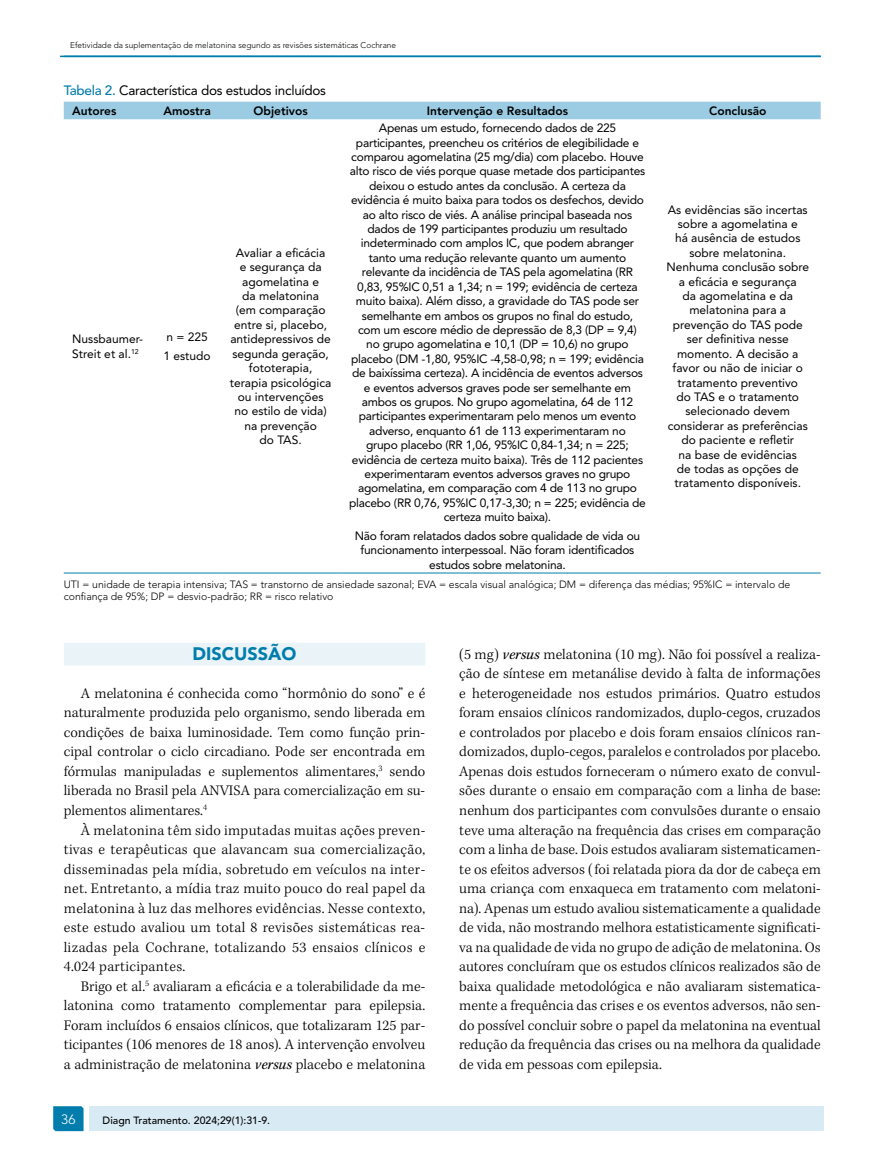
<style>
.page{position:relative;width:893px;height:1170px;background:#fff}
.page>*{position:absolute;margin:0;border:0;box-sizing:border-box;transform-origin:0 0}
.t1{font:900 18px "Avenir LT Std";color:#007dac}
.t2{font:300 15px/19.5px "Kepler Std";letter-spacing:.005em;color:#000;text-align:justify}
.t3{font:13.5px "Avenir LT Std";letter-spacing:-.02em;color:#000}
.t4{font:300 13.5px "Avenir LT Std";color:#fff}
.t5{font:12px/14.4px "Avenir LT Std";letter-spacing:-.02em;color:#000;text-align:center}
.t6{font:12px/14.4px "Avenir LT Std";color:#000}
.t7{font:800 12px "Avenir LT Std";color:#000}
.t8{font:300 10.5px/12.6px "Avenir LT Std";color:#000}
.t9{font:500 10.5px "Avenir LT Std";color:#000}
.t10{font:300 8.25px "Avenir LT Std";color:#000}
.s1{font-weight:500;color:#007dac}
.s2{font-weight:400;font-style:italic}
</style>
<div class="page">
<div style="left:64px;top:642px;width:361px;height:23px;background:#e9f3f8"></div>
<hr style="left:60px;top:56px;width:761px;height:1px;background:#007dac">
<svg style="left:53px;top:1106px;width:31px;height:24px"></svg>
<div style="left:89px;top:1106px;width:735px;height:24px;background:#d8eaf4"></div>
<div style="left:64px;top:102px;width:757px;height:17px;background:#9bcce3"></div>
<hr style="left:64px;top:572px;width:89px;height:1px;background:#007dac">
<hr style="left:153px;top:572px;width:68px;height:1px;background:#007dac">
<hr style="left:221px;top:572px;width:119px;height:1px;background:#007dac">
<hr style="left:340px;top:572px;width:315px;height:1px;background:#007dac">
<hr style="left:655px;top:572px;width:166px;height:1px;background:#007dac">
<p class="t10" style="left:70px;top:40px;width:327px">Efetividade da suplementação de melatonina segundo as revisões sistemáticas Cochrane</p>
<p class="t3" style="left:64px;top:83px;width:264px"><span class="s1">Tabela 2.</span> Característica dos estudos incluídos</p>
<p class="t7" style="left:72px;top:104px;width:46px">Autores</p>
<p class="t7" style="left:163px;top:104px;width:49px">Amostra</p>
<p class="t7" style="left:254px;top:104px;width:56px">Objetivos</p>
<p class="t7" style="left:427px;top:104px;width:143px">Intervenção e Resultados</p>
<p class="t7" style="left:709px;top:104px;width:59px">Conclusão</p>
<p class="t6" style="left:72px;top:332px;width:72px">Nussbaumer-<br>Streit et al.<sup>12</sup></p>
<p class="t6" style="left:164px;top:328px;width:49px;line-height:18.6px">n = 225<br>1 estudo</p>
<p class="t6" style="left:230px;top:245px;width:103px;text-align:center">Avaliar a eficácia<br>e segurança da agomelatina e<br>da melatonina<br>(em comparação entre si, placebo, antidepressivos de segunda geração, fototerapia, terapia psicológica ou intervenções no estilo de vida) na prevenção<br>do TAS.</p>
<p class="t5" style="left:349px;top:121px;width:298px">Apenas um estudo, fornecendo dados de 225 participantes, preencheu os critérios de elegibilidade e comparou agomelatina (25 mg/dia) com placebo. Houve alto risco de viés porque quase metade dos participantes deixou o estudo antes da conclusão. A certeza da evidência é muito baixa para todos os desfechos, devido ao alto risco de viés. A análise principal baseada nos dados de 199 participantes produziu um resultado indeterminado com amplos IC, que podem abranger tanto uma redução relevante quanto um aumento relevante da incidência de TAS pela agomelatina (RR 0,83, 95%IC 0,51 a 1,34; n = 199; evidência de certeza muito baixa). Além disso, a gravidade do TAS pode ser semelhante em ambos os grupos no final do estudo, com um escore médio de depressão de 8,3 (DP = 9,4)<br>no grupo agomelatina e 10,1 (DP = 10,6) no grupo placebo (DM -1,80, 95%IC -4,58-0,98; n = 199; evidência de baixíssima certeza). A incidência de eventos adversos e eventos adversos graves pode ser semelhante em ambos os grupos. No grupo agomelatina, 64 de 112 participantes experimentaram pelo menos um evento adverso, enquanto 61 de 113 experimentaram no<br>grupo placebo (RR 1,06, 95%IC 0,84-1,34; n = 225; evidência de certeza muito baixa). Três de 112 pacientes experimentaram eventos adversos graves no grupo agomelatina, em comparação com 4 de 113 no grupo placebo (RR 0,76, 95%IC 0,17-3,30; n = 225; evidência de certeza muito baixa).</p>
<p class="t5" style="left:355px;top:528px;width:287px">Não foram relatados dados sobre qualidade de vida ou funcionamento interpessoal. Não foram identificados estudos sobre melatonina.</p>
<p class="t6" style="left:666px;top:202px;width:144px;text-align:center">As evidências são incertas sobre a agomelatina e<br>há ausência de estudos sobre melatonina.<br>Nenhuma conclusão sobre a eficácia e segurança<br>da agomelatina e da melatonina para a prevenção do TAS pode ser definitiva nesse momento. A decisão a favor ou não de iniciar o tratamento preventivo<br>do TAS e o tratamento selecionado devem considerar as preferências do paciente e refletir<br>na base de evidências<br>de todas as opções de tratamento disponíveis.</p>
<p class="t8" style="left:64px;top:577px;width:728px">UTI = unidade de terapia intensiva; TAS = transtorno de ansiedade sazonal; EVA = escala visual analógica; DM = diferença das médias; 95%IC = intervalo de confiança de 95%; DP = desvio-padrão; RR = risco relativo</p>
<p class="t1" style="left:193px;top:642px;width:105px">DISCUSSÃO</p>
<p class="t2" style="left:64px;top:684px;width:363px;text-indent:17px">A melatonina é conhecida como “hormônio do sono” e é naturalmente produzida pelo organismo, sendo liberada em condições de baixa luminosidade. Tem como função prin&shy;cipal controlar o ciclo circadiano. Pode ser encontrada em fórmulas manipuladas e suplementos alimentares,<sup>3</sup> sendo liberada no Brasil pela ANVISA para comercialização em su&shy;plementos alimentares.<sup>4</sup></p>
<p class="t2" style="left:64px;top:820px;width:363px;text-indent:17px">À melatonina têm sido imputadas muitas ações preven&shy;tivas e terapêuticas que alavancam sua comercialização, disseminadas pela mídia, sobretudo em veículos na inter&shy;net. Entretanto, a mídia traz muito pouco do real papel da melatonina à luz das melhores evidências. Nesse contexto, este estudo avaliou um total 8 revisões sistemáticas rea&shy;lizadas pela Cochrane, totalizando 53 ensaios clínicos e 4.024 participantes.</p>
<p class="t2" style="left:64px;top:976px;width:363px;text-indent:17px">Brigo et al.<sup>5</sup> avaliaram a eficácia e a tolerabilidade da me&shy;latonina como tratamento complementar para epilepsia.<br>Foram incluídos 6 ensaios clínicos, que totalizaram 125 par&shy;ticipantes (106 menores de 18 anos). A intervenção envolveu a administração de melatonina <span class="s2">versus</span> placebo e melatonina</p>
<p class="t4" style="left:61px;top:1111px;width:16px">36</p>
<p class="t9" style="left:103px;top:1114px;width:169px">Diagn Tratamento. 2024;29(1):31-9.</p>
<p class="t2" style="left:459px;top:645px;width:363px">(5 mg) <span class="s2">versus</span> melatonina (10 mg). Não foi possível a realiza&shy;ção de síntese em metanálise devido à falta de informações e heterogeneidade nos estudos primários. Quatro estudos foram ensaios clínicos randomizados, duplo-cegos, cruzados e controlados por placebo e dois foram ensaios clínicos ran&shy;domizados, duplo-cegos, paralelos e controlados por placebo.<br>Apenas dois estudos forneceram o número exato de convul&shy;sões durante o ensaio em comparação com a linha de base: nenhum dos participantes com convulsões durante o ensaio teve uma alteração na frequência das crises em comparação com a linha de base. Dois estudos avaliaram sistematicamen&shy;te os efeitos adversos ( foi relatada piora da dor de cabeça em uma criança com enxaqueca em tratamento com melatoni&shy;na). Apenas um estudo avaliou sistematicamente a qualidade de vida, não mostrando melhora estatisticamente significati&shy;va na qualidade de vida no grupo de adição de melatonina. Os autores concluíram que os estudos clínicos realizados são de baixa qualidade metodológica e não avaliaram sistematica&shy;mente a frequência das crises e os eventos adversos, não sen&shy;do possível concluir sobre o papel da melatonina na eventual redução da frequência das crises ou na melhora da qualidade de vida em pessoas com epilepsia.</p>
</div>
